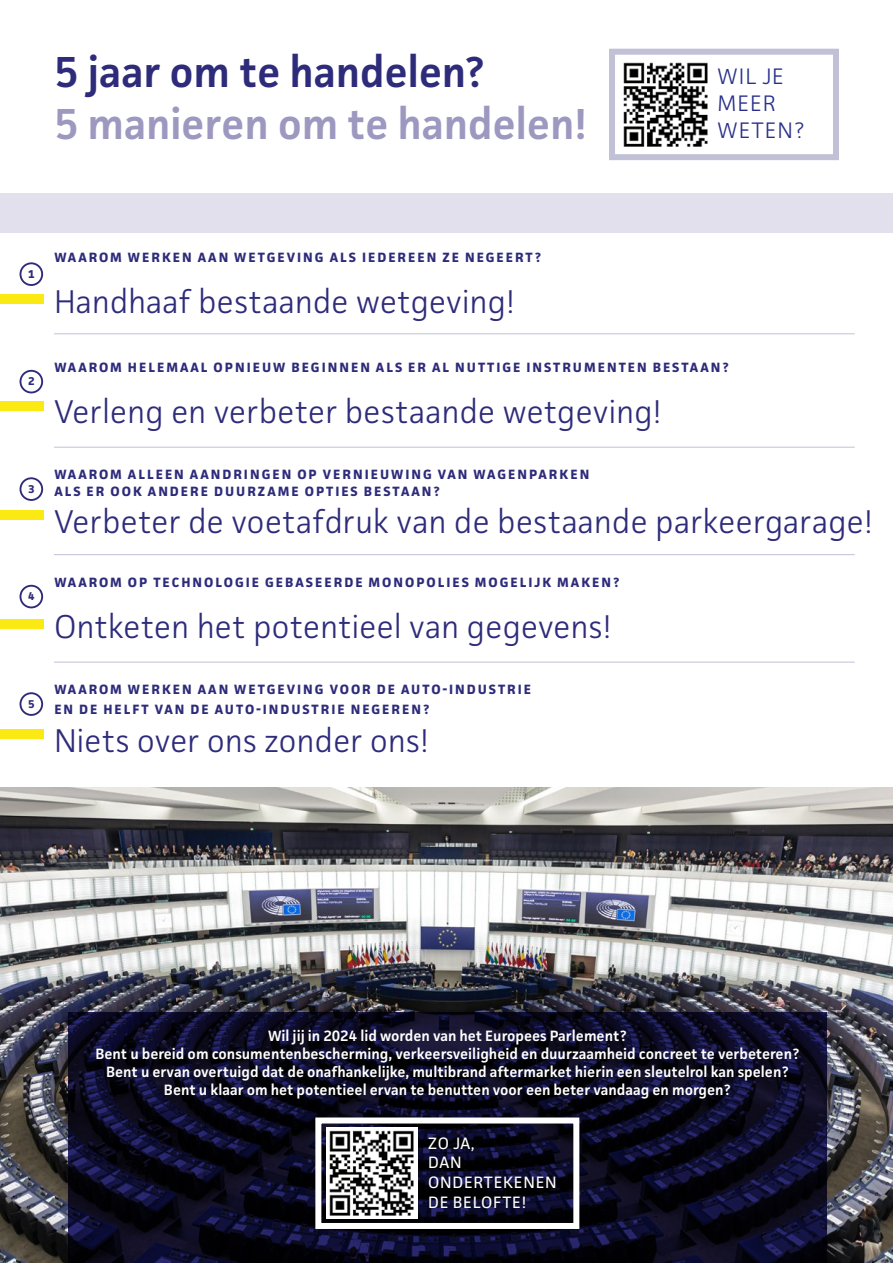
<style>
.page{position:relative;width:893px;height:1263px;background:#fff}
.page>*{position:absolute;margin:0;border:0;box-sizing:border-box;transform-origin:0 0}
.t1{font:600 43.5px "Facit";letter-spacing:-.01em;color:#9c98c0}
.t2{font:600 43.5px "Facit";letter-spacing:-.005em;color:#2e2c7a}
.t3{font:300 33px "Facit";letter-spacing:-.005em;color:#2e2c7a}
.t4{font:300 22.5px/27px "Facit";letter-spacing:.05em;color:#29308a}
.t5{font:16.5px/19.8px "Facit";letter-spacing:.05em;color:#fff}
.t6{font:600 15px/18px "Facit";color:#fff;text-align:center}
.t7{font:700 13.5px/16.2px "Facit";letter-spacing:.15em;color:#2e2c7a}
.t8{font:700 11.4px "Facit";color:#2e2c7a}
</style>
<div class="page">
<div style="left:0;top:294px;width:43px;height:10px;background:#fae912"></div>
<div style="left:0;top:401px;width:43px;height:10px;background:#fae912"></div>
<div style="left:0;top:510px;width:43px;height:10px;background:#fae912"></div>
<div style="left:0;top:619px;width:43px;height:10px;background:#fae912"></div>
<div style="left:0;top:729px;width:43px;height:9px;background:#fae912"></div>
<div style="left:0;top:193px;width:893px;height:40px;background:#e1e0ec"></div>
<hr style="left:54px;top:333px;width:801px;height:1px;background:#2e2c7a">
<hr style="left:54px;top:447px;width:801px;height:1px;background:#2e2c7a">
<hr style="left:54px;top:554px;width:801px;height:1px;background:#2e2c7a">
<hr style="left:54px;top:662px;width:801px;height:1px;background:#2e2c7a">
<div style="left:20px;top:262px;width:23px;height:24px;border:2px solid #2e2c7a;border-radius:50%"></div>
<div style="left:20px;top:370px;width:23px;height:23px;border:2px solid #2e2c7a;border-radius:50%"></div>
<div style="left:20px;top:477px;width:23px;height:24px;border:2px solid #2e2c7a;border-radius:50%"></div>
<div style="left:20px;top:585px;width:23px;height:23px;border:2px solid #2e2c7a;border-radius:50%"></div>
<div style="left:20px;top:692px;width:23px;height:24px;border:2px solid #2e2c7a;border-radius:50%"></div>
<img style="left:0;top:787px;width:893px;height:476px">
<svg style="left:68px;top:1012px;width:758px;height:251px;background:#0b0b21"></svg>
<div style="left:315px;top:1117px;width:264px;height:112px;border:6px solid #fff"></div>
<img style="left:326px;top:1127px;width:91px;height:91px">
<img style="left:623px;top:62px;width:85px;height:85px">
<h1 class="t2" style="left:54px;top:45px;width:432px">5 jaar om te handelen?</h1>
<h1 class="t1" style="left:54px;top:97px;width:535px">5 manieren om te handelen!</h1>
<h3 class="t4" style="left:717px;top:63px;width:89px">WIL JE<br>MEER<br>WETEN?</h3>
<p class="t8" style="left:28px;top:267px;width:8px">1</p>
<p class="t8" style="left:28px;top:374px;width:8px">2</p>
<p class="t8" style="left:28px;top:482px;width:8px">3</p>
<p class="t8" style="left:28px;top:589px;width:8px">4</p>
<p class="t8" style="left:28px;top:697px;width:8px">5</p>
<p class="t7" style="left:54px;top:249px;width:488px">WAAROM WERKEN AAN WETGEVING ALS IEDEREEN ZE NEGEERT?</p>
<h2 class="t3" style="left:54px;top:281px;width:463px">Handhaaf bestaande wetgeving!</h2>
<p class="t7" style="left:54px;top:359px;width:676px">WAAROM HELEMAAL OPNIEUW BEGINNEN ALS ER AL NUTTIGE INSTRUMENTEN BESTAAN?</p>
<h2 class="t3" style="left:54px;top:391px;width:609px">Verleng en verbeter bestaande wetgeving!</h2>
<p class="t7" style="left:54px;top:466px;width:536px">WAAROM ALLEEN AANDRINGEN OP VERNIEUWING VAN WAGENPARKEN<br>ALS ER OOK ANDERE DUURZAME OPTIES BESTAAN?</p>
<h2 class="t3" style="left:54px;top:501px;width:821px">Verbeter de voetafdruk van de bestaande parkeergarage!</h2>
<p class="t7" style="left:54px;top:574px;width:566px">WAAROM OP TECHNOLOGIE GEBASEERDE MONOPOLIES MOGELIJK MAKEN?</p>
<h2 class="t3" style="left:54px;top:606px;width:559px">Ontketen het potentieel van gegevens!</h2>
<p class="t7" style="left:54px;top:679px;width:478px;line-height:19.8px">WAAROM WERKEN AAN WETGEVING VOOR DE AUTO-INDUSTRIE<br>EN DE HELFT VAN DE AUTO-INDUSTRIE NEGEREN?</p>
<h2 class="t3" style="left:54px;top:720px;width:377px">Niets over ons zonder ons!</h2>
<p class="t6" style="left:95px;top:1027px;width:705px">Wil jij in 2024 lid worden van het Europees Parlement?<br>Bent u bereid om consumentenbescherming, verkeersveiligheid en duurzaamheid concreet te verbeteren?<br>Bent u ervan overtuigd dat de onafhankelijke, multibrand aftermarket hierin een sleutelrol kan spelen?<br>Bent u klaar om het potentieel ervan te benutten voor een beter vandaag en morgen?</p>
<p class="t5" style="left:428px;top:1133px;width:130px">ZO JA,<br>DAN<br>ONDERTEKENEN<br>DE BELOFTE!</p>
</div>
